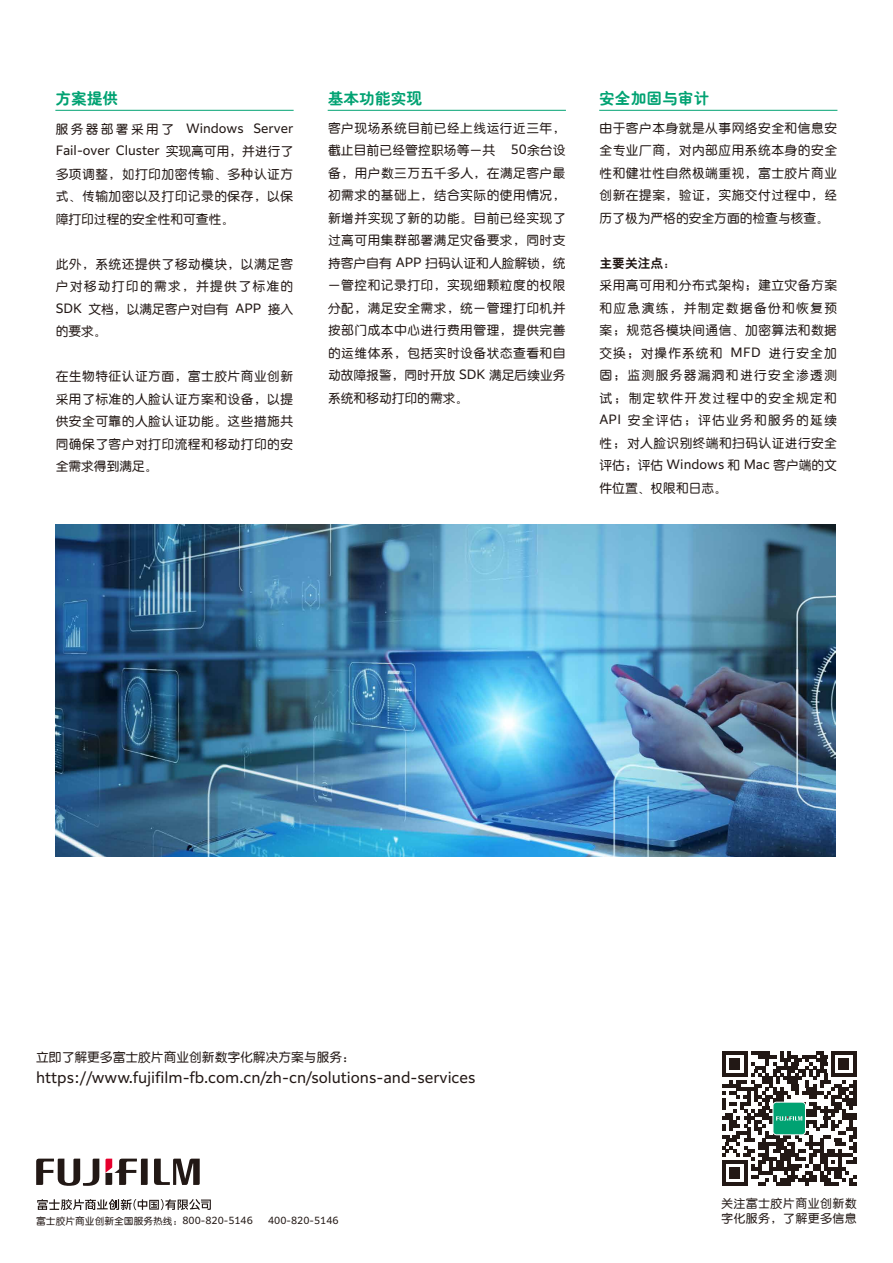
<style>
.page{position:relative;width:893px;height:1263px;background:#fff}
.page>*{position:absolute;margin:0;border:0;box-sizing:border-box;transform-origin:0 0}
.t1{font:15.75px "H Ye 4 gs G Bpc EUC H";color:#00a272}
.t2{font:15px "Clarimo UDPE";color:#221815}
.t3{font:12.75px/22.5px "H Ye 3 gs G Bpc EUC H";letter-spacing:.035em;color:#221815;text-align:justify}
.t4{font:12.75px/22.5px "Clarimo UDPE";color:#221815}
.t5{font:12.75px "H Ye 3 gs G Bpc EUC H";color:#221815}
.t6{font:12.75px "H Ye 4 gs G Bpc EUC H";color:#221815}
.t7{font:12px/14.4px "H Ye 3 gs G Bpc EUC H";letter-spacing:.03em;color:#221815}
.t8{font:9.75px "H Ye 3 gs G Bpc EUC H";color:#221815}
.t9{font:9.75px "Clarimo UDPE";color:#221815}
.s1{font-family:"H Ye 3 gs G Bpc EUC H"}
.s2{font-family:"Clarimo UDPE"}
</style>
<div class="page">
<svg style="left:722px;top:1051px;width:134px;height:135px"></svg>
<svg style="left:154px;top:1158px;width:46px;height:27px"></svg>
<svg style="left:36px;top:1158px;width:63px;height:28px"></svg>
<svg style="left:105px;top:1158px;width:43px;height:27px"></svg>
<svg style="left:37px;top:1199px;width:174px;height:11px"></svg>
<hr style="left:55px;top:110px;width:239px;height:1px;background:#00a272">
<hr style="left:328px;top:110px;width:238px;height:1px;background:#00a272">
<hr style="left:599px;top:110px;width:238px;height:1px;background:#00a272">
<img style="left:55px;top:524px;width:781px;height:333px">
<p class="t1" style="left:55px;top:90px;width:64px">方案提供</p>
<p class="t4" style="left:56px;top:116px;width:239px"><span class="s1">服务器部署采用了</span> Windows Server<br>Fail-over Cluster <span class="s1">实现高可用，并进行了</span></p>
<p class="t3" style="left:56px;top:163px;width:239px">多项调整，如打印加密传输、多种认证方式、传输加密以及打印记录的保存，以保障打印过程的安全性和可查性。</p>
<p class="t3" style="left:56px;top:253px;width:239px">此外，系统还提供了移动模块，以满足客户对移动打印的需求，并提供了标准的<span class="s2">SDK</span> 文档，以满足客户对自有 <span class="s2">APP</span> 接入的要求。</p>
<p class="t3" style="left:56px;top:365px;width:239px">在生物特征认证方面，富士胶片商业创新采用了标准的人脸认证方案和设备，以提供安全可靠的人脸认证功能。这些措施共同确保了客户对打印流程和移动打印的安全需求得到满足。</p>
<p class="t1" style="left:328px;top:90px;width:96px">基本功能实现</p>
<p class="t3" style="left:328px;top:117px;width:239px">客户现场系统目前已经上线运行近三年，截止目前已经管控职场等一共 <span class="s2">50</span>余台设备，用户数三万五千多人，在满足客户最初需求的基础上，结合实际的使用情况，新增并实现了新的功能。目前已经实现了过高可用集群部署满足灾备要求，同时支持客户自有 <span class="s2">APP</span> 扫码认证和人脸解锁，统一管控和记录打印，实现细颗粒度的权限分配，满足安全需求，统一管理打印机并按部门成本中心进行费用管理，提供完善的运维体系，包括实时设备状态查看和自动故障报警，同时开放 <span class="s2">SDK</span> 满足后续业务系统和移动打印的需求。</p>
<p class="t1" style="left:599px;top:90px;width:112px">安全加固与审计</p>
<p class="t3" style="left:599px;top:117px;width:239px">由于客户本身就是从事网络安全和信息安全专业厂商，对内部应用系统本身的安全性和健壮性自然极端重视，富士胶片商业创新在提案，验证，实施交付过程中，经历了极为严格的安全方面的检查与核查。</p>
<p class="t6" style="left:599px;top:257px;width:78px">主要关注点：</p>
<p class="t3" style="left:599px;top:274px;width:239px">采用高可用和分布式架构；建立灾备方案和应急演练，并制定数据备份和恢复预案；规范各模块间通信、加密算法和数据交换；对操作系统和 <span class="s2">MFD</span> 进行安全加固；监测服务器漏洞和进行安全渗透测试；制定软件开发过程中的安全规定和<span class="s2">API</span> 安全评估；评估业务和服务的延续性；对人脸识别终端和扫码认证进行安全评估；评估 <span class="s2">Windows</span> 和 <span class="s2">Mac</span> 客户端的文件位置、权限和日志。</p>
<p class="t5" style="left:36px;top:1051px;width:320px">立即了解更多富士胶片商业创新数字化解决方案与服务：</p>
<p class="t2" style="left:36px;top:1066px;width:441px">https://www.fujifilm-fb.com.cn/zh-cn/solutions-and-services</p>
<p class="t8" style="left:36px;top:1216px;width:218px">富士胶片商业创新全国服务热线：<span class="s2">800-820-5146</span></p>
<p class="t9" style="left:268px;top:1212px;width:72px">400-820-5146</p>
<p class="t7" style="left:721px;top:1196px;width:137px">关注富士胶片商业创新数字化服务，了解更多信息</p>
</div>
